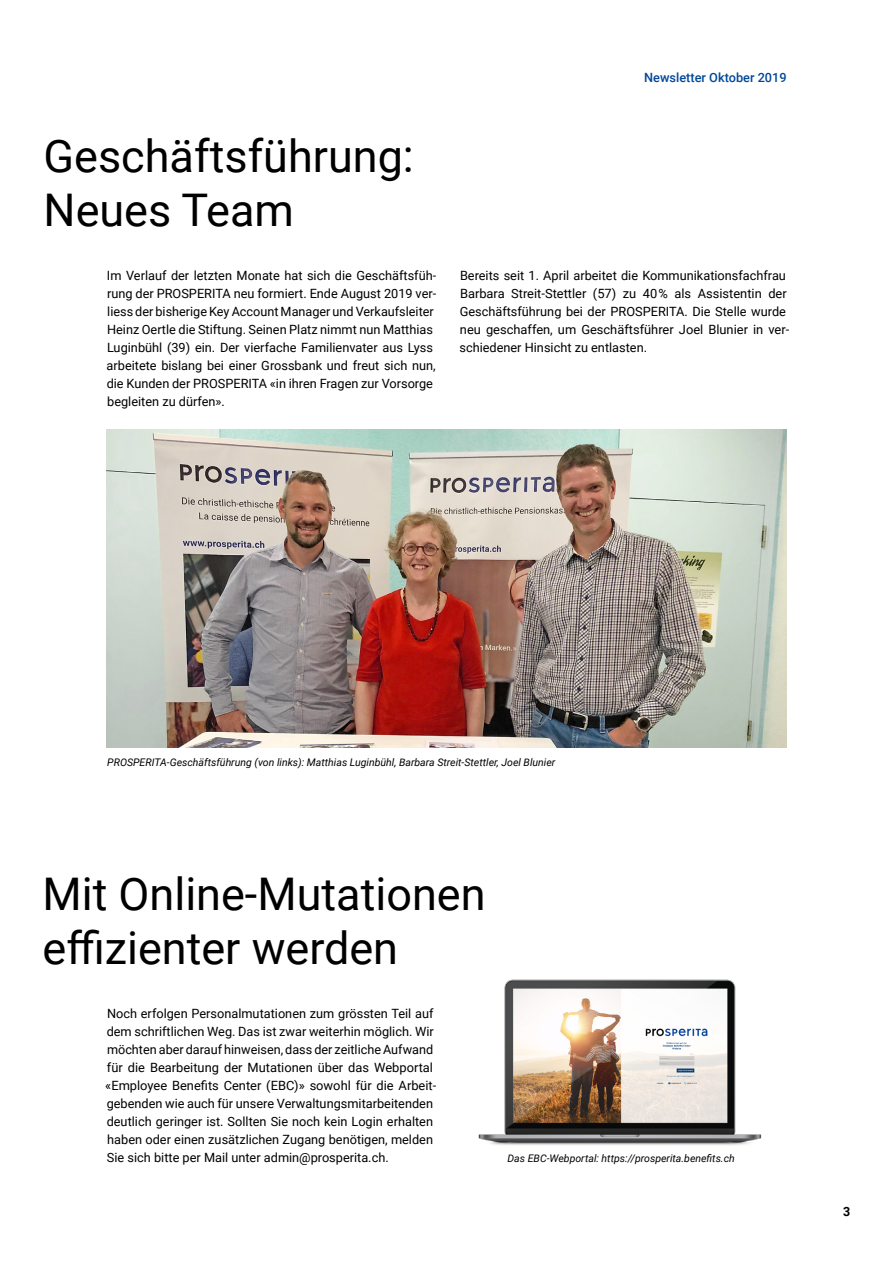
<style>
.page{position:relative;width:893px;height:1263px;background:#fff}
.page>*{position:absolute;margin:0;border:0;box-sizing:border-box;transform-origin:0 0}
.t1{font:45px/54px "Roboto";color:#000}
.t2{font:12.75px/18px "Roboto";color:#000}
.t3{font:500 12.75px "Roboto";color:#00489a}
.t4{font:700 12.75px "Roboto";color:#000}
.t5{font:italic 10.5px "Roboto";color:#000}
</style>
<div class="page">
<img style="left:106px;top:430px;width:681px;height:318px">
<img style="left:478px;top:979px;width:284px;height:166px">
<h1 class="t1" style="left:44px;top:127px;width:372px">Geschäftsführung:<br>Neues Team</h1>
<p class="t3" style="left:644px;top:68px;width:144px">Newsletter Oktober 2019</p>
<p class="t2" style="left:107px;top:266px;width:331px">Im Verlauf der letzten Monate hat sich die Geschäftsfüh&shy;rung der PROSPERITA neu formiert. Ende August 2019 ver&shy;liess der bisherige Key Account Manager und Verkaufsleiter Heinz Oertle die Stiftung. Seinen Platz nimmt nun Matthias Luginbühl (39) ein. Der vierfache Familienvater aus Lyss arbeitete bislang bei einer Grossbank und freut sich nun, die Kunden der PROSPERITA «in ihren Fragen zur Vorsorge begleiten zu dürfen».</p>
<p class="t2" style="left:459px;top:266px;width:331px">Bereits seit 1. April arbeitet die Kommunikationsfachfrau Barbara Streit-Stettler (57) zu 40 % als Assistentin der Geschäftsführung bei der PROSPERITA. Die Stelle wurde neu geschaffen, um Geschäftsführer Joel Blunier in ver&shy;schiedener Hinsicht zu entlasten.</p>
<p class="t5" style="left:107px;top:755px;width:450px">PROSPERITA-Geschäftsführung (von links): Matthias Luginbühl, Barbara Streit-Stettler, Joel Blunier</p>
<h1 class="t1" style="left:43px;top:865px;width:444px">Mit Online-Mutationen effizienter werden</h1>
<p class="t2" style="left:105px;top:1004px;width:332px">Noch erfolgen Personalmutationen zum grössten Teil auf dem schriftlichen Weg. Das ist zwar weiterhin möglich. Wir möchten aber darauf hinweisen, dass der zeitliche Aufwand für die Bearbeitung der Mutationen über das Webportal «Employee Benefits Center (EBC)» sowohl für die Arbeit&shy;gebenden wie auch für unsere Verwaltungsmitarbeitenden deutlich geringer ist. Sollten Sie noch kein Login erhalten haben oder einen zusätzlichen Zugang benötigen, melden Sie sich bitte per Mail unter admin@prosperita.ch.</p>
<p class="t5" style="left:508px;top:1151px;width:229px">Das EBC-Webportal: https://prosperita.benefits.ch</p>
<p class="t4" style="left:843px;top:1202px;width:9px">3</p>
</div>
